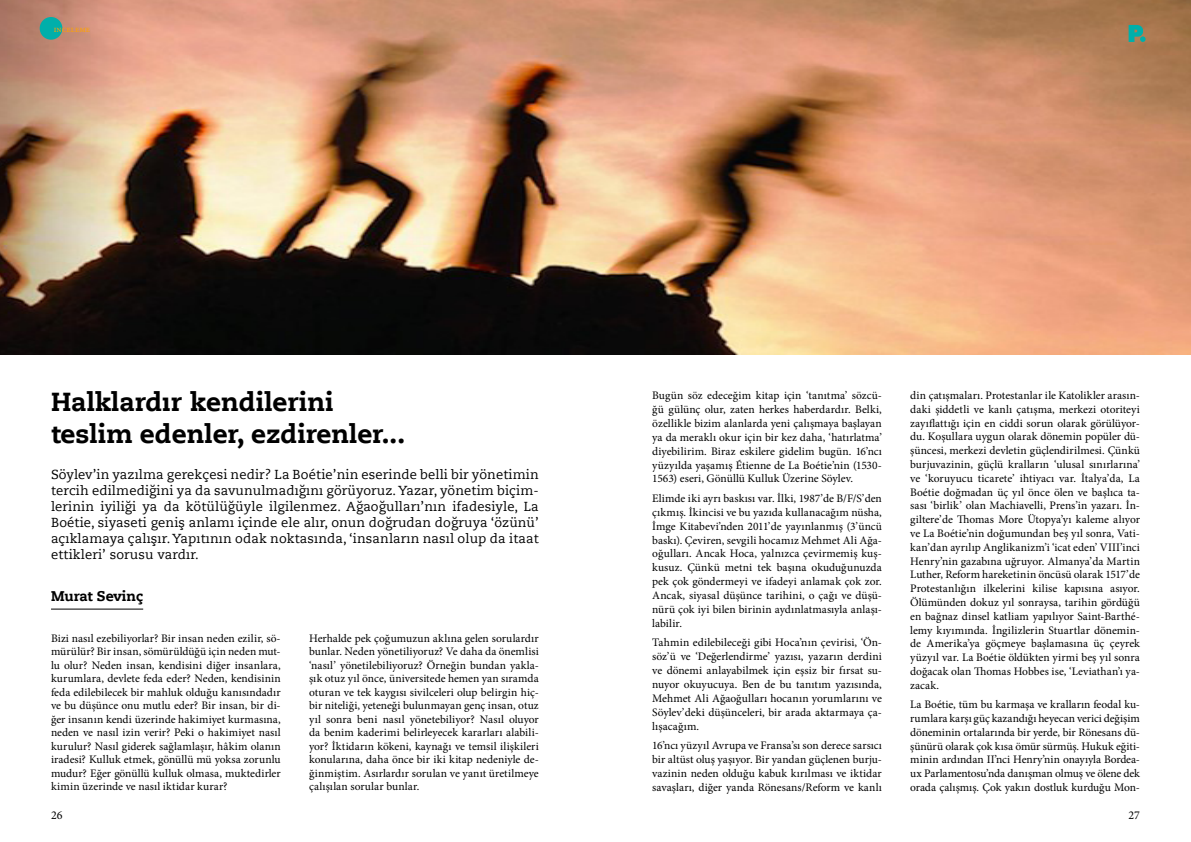
<style>
.page{position:relative;width:1191px;height:842px;background:#fff}
.page>*{position:absolute;margin:0;border:0;box-sizing:border-box;transform-origin:0 0}
.t1{font:700 26px/32px "Caecilia LT Std Roman";color:#000}
.t2{font:700 14px "Caecilia LT Std Roman";color:#000}
.t3{font:13px/16px "Caecilia LT Std Roman";letter-spacing:.01em;color:#000;text-align:justify}
.t4{font:12px "Minion Pro";color:#000}
.t5{font:11.5px/13.8px "Minion Pro";letter-spacing:.005em;color:#000;text-align:justify}
.t6{font:9px "Minion Pro";color:#ffa300}
</style>
<div class="page">
<img style="left:0;top:0;width:1191px;height:354px">
<hr style="left:51px;top:609px;width:92px;height:1px;background:#000">
<div style="left:40px;top:17px;width:22px;height:23px;background:#00afaa;border-radius:50%"></div>
<svg style="left:1128px;top:25px;width:17px;height:17px"></svg>
<p class="t6" style="left:54px;top:23px;width:38px">inceleme</p>
<h1 class="t1" style="left:51px;top:385px;width:355px">Halklardır kendilerini teslim edenler, ezdirenler...</h1>
<p class="t3" style="left:51px;top:466px;width:489px">Söylev’in yazılma gerekçesi nedir? La Boétie’nin eserinde belli bir yönetimin tercih edilmediğini ya da savunulmadığını görüyoruz. Yazar, yönetim biçim&shy;lerinin iyiliği ya da kötülüğüyle ilgilenmez. Ağaoğulları’nın ifadesiyle, La Boétie, siyaseti geniş anlamı içinde ele alır, onun doğrudan doğruya ‘özünü’ açıklamaya çalışır. Yapıtının odak noktasında, ‘insanların nasıl olup da itaat ettikleri’ sorusu vardır.</p>
<p class="t2" style="left:51px;top:587px;width:94px">Murat Sevinç</p>
<p class="t5" style="left:51px;top:631px;width:231px;line-height:13.5px">Bizi nasıl ezebiliyorlar? Bir insan neden ezilir, sö&shy;mürülür? Bir insan, sömürüldüğü için neden mut&shy;lu olur? Neden insan, kendisini diğer insanlara, kurumlara, devlete feda eder? Neden, kendisinin feda edilebilecek bir mahluk olduğu kanısındadır ve bu düşünce onu mutlu eder? Bir insan, bir di&shy;ğer insanın kendi üzerinde hakimiyet kurmasına, neden ve nasıl izin verir? Peki o hakimiyet nasıl kurulur? Nasıl giderek sağlamlaşır, hâkim olanın iradesi? Kulluk etmek, gönüllü mü yoksa zorunlu mudur? Eğer gönüllü kulluk olmasa, muktedirler kimin üzerinde ve nasıl iktidar kurar?</p>
<p class="t5" style="left:309px;top:631px;width:231px;line-height:13.5px">Herhalde pek çoğumuzun aklına gelen sorulardır bunlar. Neden yönetiliyoruz? Ve daha da önemlisi ‘nasıl’ yönetilebiliyoruz? Örneğin bundan yakla&shy;şık otuz yıl önce, üniversitede hemen yan sıramda oturan ve tek kaygısı sivilceleri olup belirgin hiç&shy;bir niteliği, yeteneği bulunmayan genç insan, otuz yıl sonra beni nasıl yönetebiliyor? Nasıl oluyor da benim kaderimi belirleyecek kararları alabili&shy;yor? İktidarın kökeni, kaynağı ve temsil ilişkileri konularına, daha önce bir iki kitap nedeniyle de&shy;ğinmiştim. Asırlardır sorulan ve yanıt üretilmeye çalışılan sorular bunlar.</p>
<p class="t5" style="left:652px;top:388px;width:231px">Bugün söz edeceğim kitap için ‘tanıtma’ sözcü&shy;ğü gülünç olur, zaten herkes haberdardır. Belki, özellikle bizim alanlarda yeni çalışmaya başlayan ya da meraklı okur için bir kez daha, ‘hatırlatma’ diyebilirim. Biraz eskilere gidelim bugün. 16’ncı yüzyılda yaşamış Étienne de La Boétie’nin (1530- 1563) eseri, Gönüllü Kulluk Üzerine Söylev.</p>
<p class="t5" style="left:652px;top:491px;width:231px">Elimde iki ayrı baskısı var. İlki, 1987’de B/F/S’den çıkmış. İkincisi ve bu yazıda kullanacağım nüsha, İmge Kitabevi’nden 2011’de yayınlanmış (3’üncü baskı). Çeviren, sevgili hocamız Mehmet Ali Ağa&shy;oğulları. Ancak Hoca, yalnızca çevirmemiş kuş&shy;kusuz. Çünkü metni tek başına okuduğunuzda pek çok göndermeyi ve ifadeyi anlamak çok zor.<br>Ancak, siyasal düşünce tarihini, o çağı ve düşü&shy;nürü çok iyi bilen birinin aydınlatmasıyla anlaşı&shy;labilir.</p>
<p class="t5" style="left:652px;top:636px;width:231px">Tahmin edilebileceği gibi Hoca’nın çevirisi, ‘Ön&shy;söz’ü ve ‘Değerlendirme’ yazısı, yazarın derdini ve dönemi anlayabilmek için eşsiz bir fırsat su&shy;nuyor okuyucuya. Ben de bu tanıtım yazısında, Mehmet Ali Ağaoğulları hocanın yorumlarını ve Söylev’deki düşünceleri, bir arada aktarmaya ça&shy;lışacağım.</p>
<p class="t5" style="left:652px;top:739px;width:231px">16’ncı yüzyıl Avrupa ve Fransa’sı son derece sarsıcı bir altüst oluş yaşıyor. Bir yandan güçlenen burju&shy;vazinin neden olduğu kabuk kırılması ve iktidar savaşları, diğer yanda Rönesans/Reform ve kanlı</p>
<p class="t5" style="left:910px;top:389px;width:231px">din çatışmaları. Protestanlar ile Katolikler arasın&shy;daki şiddetli ve kanlı çatışma, merkezi otoriteyi zayıflattığı için en ciddi sorun olarak görülüyor&shy;du. Koşullara uygun olarak dönemin popüler dü&shy;şüncesi, merkezi devletin güçlendirilmesi. Çünkü burjuvazinin, güçlü kralların ‘ulusal sınırlarına’ ve ‘koruyucu ticarete’ ihtiyacı var. İtalya’da, La Boétie doğmadan üç yıl önce ölen ve başlıca ta&shy;sası ‘birlik’ olan Machiavelli, Prens’in yazarı. İn&shy;giltere’de Thomas More Ütopya’yı kaleme alıyor ve La Boétie’nin doğumundan beş yıl sonra, Vati&shy;kan’dan ayrılıp Anglikanizm’i ‘icat eden’ VIII’inci Henry’nin gazabına uğruyor. Almanya’da Martin Luther, Reform hareketinin öncüsü olarak 1517’de Protestanlığın ilkelerini kilise kapısına asıyor.<br>Ölümünden dokuz yıl sonraysa, tarihin gördüğü en bağnaz dinsel katliam yapılıyor Saint-Barthé&shy;lemy kıyımında. İngilizlerin Stuartlar dönemin&shy;de Amerika’ya göçmeye başlamasına üç çeyrek yüzyıl var. La Boétie öldükten yirmi beş yıl sonra doğacak olan Thomas Hobbes ise, ‘Leviathan’ı ya&shy;zacak.</p>
<p class="t5" style="left:910px;top:698px;width:231px">La Boétie, tüm bu karmaşa ve kralların feodal ku&shy;rumlara karşı güç kazandığı heyecan verici değişim döneminin ortalarında bir yerde, bir Rönesans dü&shy;şünürü olarak çok kısa ömür sürmüş. Hukuk eğiti&shy;minin ardından II’nci Henry’nin onayıyla Bordea&shy;ux Parlamentosu’nda danışman olmuş ve ölene dek orada çalışmış. Çok yakın dostluk kurduğu Mon-</p>
<p class="t4" style="left:51px;top:807px;width:13px">26</p>
<p class="t4" style="left:1128px;top:807px;width:13px">27</p>
</div>
